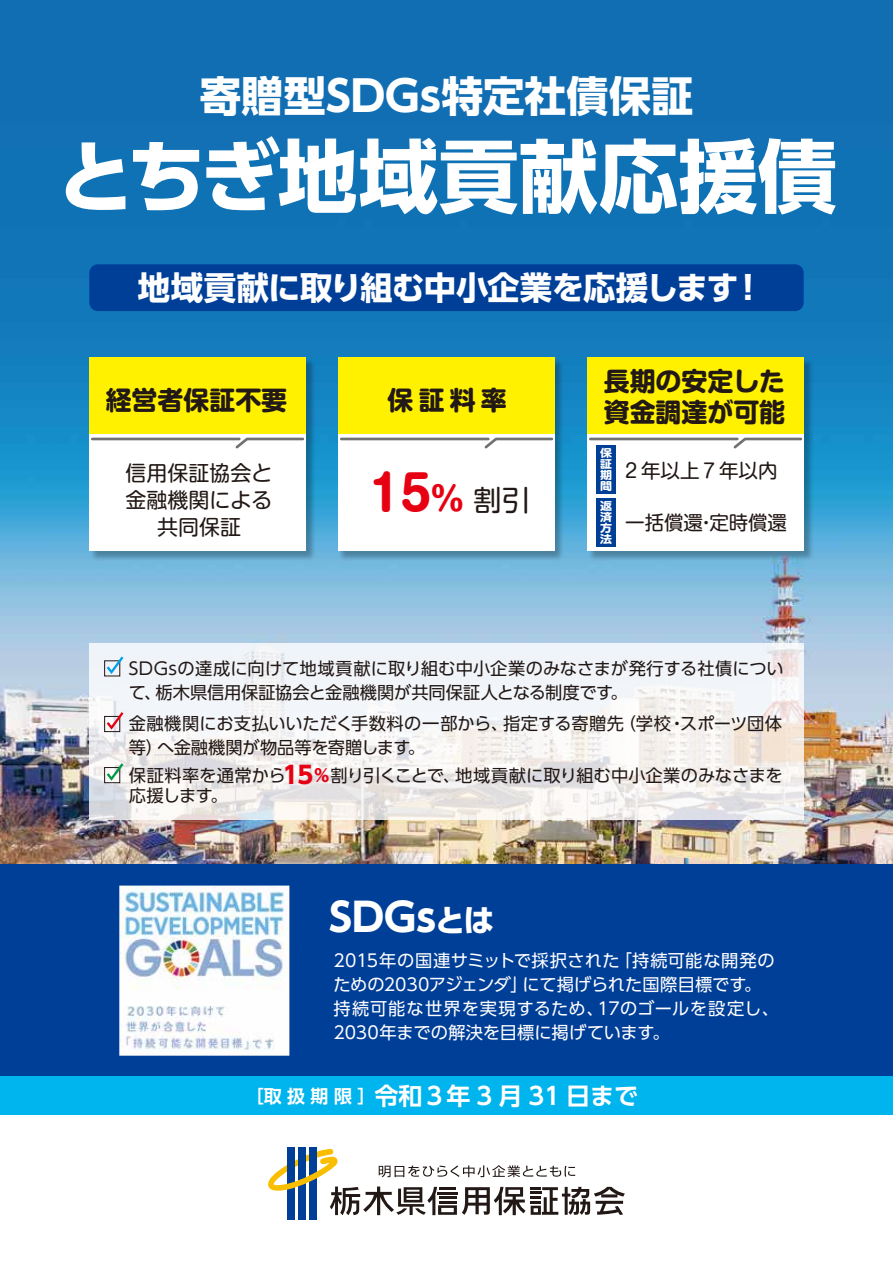
<style>
.page{position:relative;width:893px;height:1263px;background:#fff}
.page>*{position:absolute;margin:0;border:0;box-sizing:border-box;transform-origin:0 0}
.t1{font:700 79.5px "UD Shin Go Pr 6 N";color:#fff}
.t2{font:700 47.55px "Shin M Go Pr 6 N";color:#e60012}
.t3{font:700 42px "UD Shin Go Pr 6 N";color:#fff}
.t4{font:700 39px "UD Shin Go Pr 6 N";color:#fff}
.t5{font:700 32.4px "UD Shin Go Pr 6 N";letter-spacing:-.02em;color:#fff}
.t6{font:700 25.95px/30.6px "Shin M Go Pr 6 N";color:#221815}
.t7{font:700 24px "UD Shin Go Pr 6 N De";color:#fff}
.t8{font:21px/27px "Shin M Go Pr 6 N";color:#221815;text-align:center}
.t9{font:19.5px "Shin M Go Pr 6 N";color:#221815}
.t10{font:17.25px/24px "UD Shin Go Pr 6 N";letter-spacing:-.005em;color:#221815}
.t11{font:17.25px/24px "UD Shin Go Pr 6 N";letter-spacing:.01em;color:#fff}
.t12{font:700 10.8px/10.8px "Shin M Go Pr 6 N";color:#fff;text-align:justify;scale:1.11 1}
.s1{font-size:32.4px}
.s2{font-weight:400;font-size:28.5px;color:#221815}
.s3{font-weight:700;font-size:24px;color:#e60012}
.s4{font-weight:700;color:#e60012}
.s5{font-size:31.2px}
.s6{font-size:18px}
</style>
<div class="page">
<img style="left:0;top:0;width:893px;height:864px">
<div style="left:0;top:864px;width:893px;height:213px;background:#003f98"></div>
<div style="left:288px;top:1147px;width:7px;height:72px;background:#003f98"></div>
<div style="left:299px;top:1147px;width:7px;height:72px;background:#003f98"></div>
<div style="left:310px;top:1147px;width:7px;height:72px;background:#003f98"></div>
<svg style="left:268px;top:1149px;width:357px;height:66px"></svg>
<div style="left:0;top:1077px;width:893px;height:38px;background:#00b4ed"></div>
<img style="left:88px;top:356px;width:229px;height:206px">
<div style="left:89px;top:357px;width:217px;height:194px;background:#fff"></div>
<div style="left:89px;top:357px;width:217px;height:77px;background:#fff100"></div>
<svg style="left:233px;top:437px;width:72px;height:12px"></svg>
<hr style="left:92px;top:438px;width:147px;height:2px;background:#727171">
<img style="left:337px;top:356px;width:229px;height:206px">
<div style="left:338px;top:357px;width:217px;height:194px;background:#fff"></div>
<div style="left:338px;top:357px;width:217px;height:77px;background:#fff100"></div>
<svg style="left:482px;top:437px;width:72px;height:12px"></svg>
<hr style="left:341px;top:438px;width:147px;height:2px;background:#727171">
<img style="left:586px;top:356px;width:229px;height:206px">
<div style="left:587px;top:357px;width:217px;height:194px;background:#fff"></div>
<div style="left:587px;top:357px;width:217px;height:77px;background:#fff100"></div>
<svg style="left:731px;top:437px;width:72px;height:12px"></svg>
<hr style="left:590px;top:438px;width:147px;height:2px;background:#727171">
<div style="left:597px;top:445px;width:19px;height:49px;background:#003f98"></div>
<div style="left:597px;top:498px;width:19px;height:49px;background:#003f98"></div>
<div style="left:89px;top:264px;width:715px;height:47px;background:#003f98;border-radius:9px"></div>
<svg style="left:89px;top:643px;width:715px;height:177px;fill:#f2f4f8"></svg>
<svg style="left:104px;top:654px;width:22px;height:22px"></svg>
<div style="left:104px;top:716px;width:16px;height:16px;border:1px solid #221815"></div>
<svg style="left:104px;top:709px;width:22px;height:22px"></svg>
<svg style="left:104px;top:761px;width:22px;height:22px"></svg>
<img style="left:119px;top:885px;width:170px;height:171px">
<h3 class="t3" style="left:199px;top:62px;width:496px">寄贈型SDGs特定社債保証</h3>
<h1 class="t1" style="left:56px;top:111px;width:783px">とちぎ地域貢献応援債</h1>
<h3 class="t5" style="left:138px;top:261px;width:628px">地域貢献に取り組む中小企業を応援します！</h3>
<h3 class="t6" style="left:106px;top:383px;width:183px">経営者保証不要</h3>
<p class="t8" style="left:126px;top:459px;width:148px">信用保証協会と金融機関による共同保証</p>
<h3 class="t6" style="left:388px;top:383px;width:121px">保証料率</h3>
<h2 class="t2" style="left:370px;top:452px;width:162px">15<span class="s1">％</span><span class="s2">割引</span></h2>
<h3 class="t6" style="left:604px;top:365px;width:183px">長期の安定した資金調達が可能</h3>
<p class="t9" style="left:622px;top:455px;width:157px">２年以上７年以内</p>
<p class="t9" style="left:625px;top:507px;width:163px">一括償還・定時償還</p>
<p class="t12" style="left:600px;top:447px;width:12px">保証期間</p>
<p class="t12" style="left:600px;top:500px;width:12px">返済方法</p>
<p class="t10" style="left:129px;top:656px;width:656px">SDGsの達成に向けて地域貢献に取り組む中小企業のみなさまが発行する社債について、栃木県信用保証協会と金融機関が共同保証人となる制度です。</p>
<p class="t10" style="left:129px;top:711px;width:655px">金融機関にお支払いいただく手数料の一部から、指定する寄贈先（学校・スポーツ団体等）へ金融機関が物品等を寄贈します。</p>
<p class="t10" style="left:129px;top:764px;width:655px;line-height:20.7px">保証料率を通常から<span class="s3">15</span><span class="s4">％</span>割り引くことで、地域貢献に取り組む中小企業のみなさまを応援します。</p>
<h3 class="t4" style="left:329px;top:886px;width:167px">SDGs<span class="s5">とは</span></h3>
<p class="t11" style="left:333px;top:948px;width:447px">2015年の国連サミットで採択された「持続可能な開発のための2030アジェンダ」にて掲げられた国際目標です。持続可能な世界を実現するため、17のゴールを設定し、<br>2030年までの解決を目標に掲げています。</p>
<h3 class="t7" style="left:246px;top:1077px;width:394px"><span class="s6">［取扱期限］</span>令和３年 3 月 31 日まで</h3>
</div>
